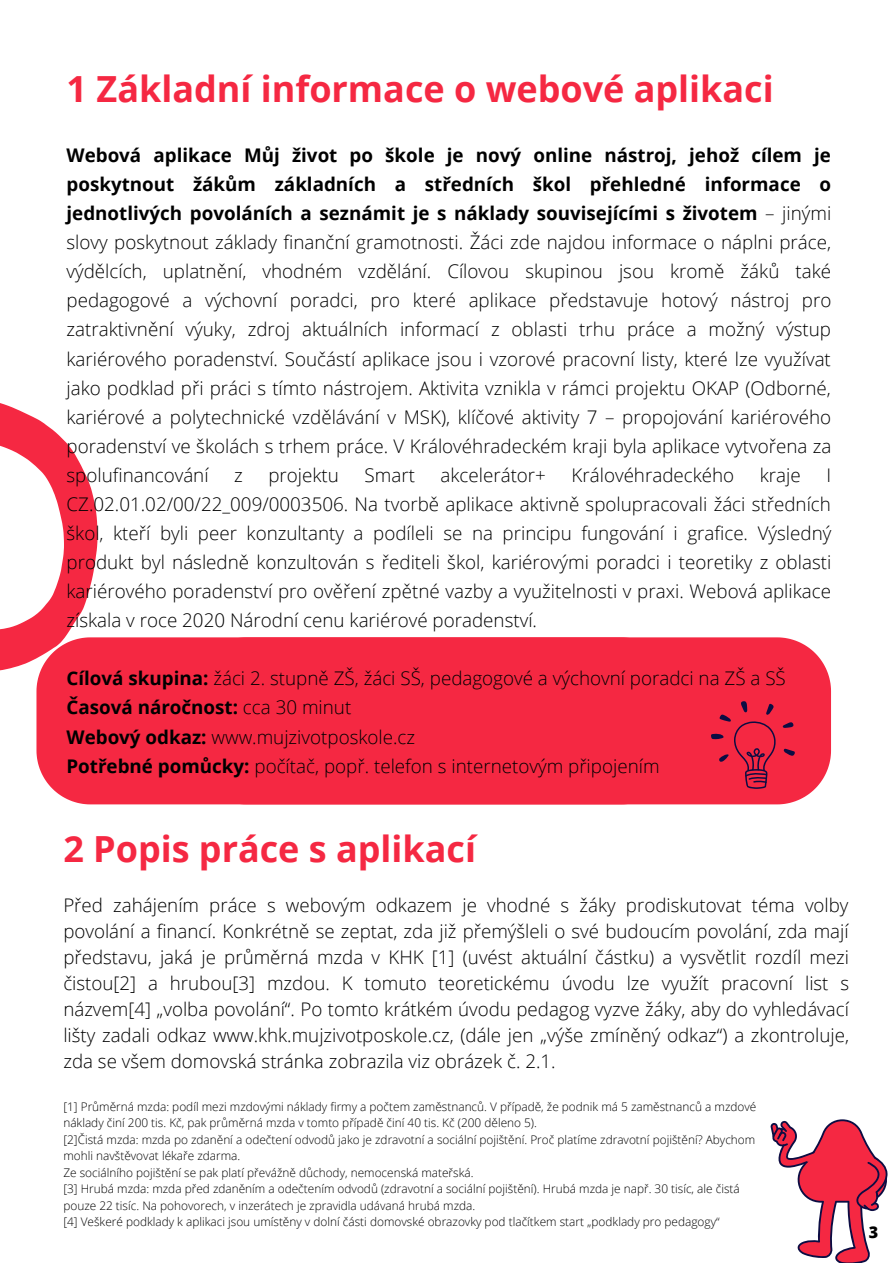
<style>
.page{position:relative;width:893px;height:1264px;background:#fff}
.page>*{position:absolute;margin:0;border:0;box-sizing:border-box;transform-origin:0 0}
.t1{font:700 36px "Open Sans";color:#f52842}
.t2{font:300 18.75px/29.1px "Open Sans";color:#000;text-align:justify}
.t3{font:700 18.75px "Open Sans";color:#000}
.t4{font:800 16.2px "Open Sans";color:#000}
.t5{font:300 11.85px "Open Sans";color:#000}
.s1{font-weight:700}
.s2{font-weight:300}
</style>
<div class="page">
<div style="left:675px;top:637px;width:156px;height:167px;background:#f52842"></div>
<div style="left:36px;top:637px;width:639px;height:167px;background:#f52842"></div>
<svg style="left:0;top:403px;width:98px;height:269px"></svg>
<svg style="left:710px;top:701px;width:84px;height:87px;background:#dc2542"></svg>
<svg style="left:770px;top:1119px;width:118px;height:143px"></svg>
<p class="t1" style="left:67px;top:63px;width:708px">1 Základní informace o webové aplikaci</p>
<p class="t2" style="left:66px;top:140px;width:766px"><span class="s1">Webová aplikace Můj život po škole je nový online nástroj, jehož cílem je poskytnout žákům základních a středních škol přehledné informace o jednotlivých povoláních a seznámit je s náklady souvisejícími s životem</span> – jinými slovy poskytnout základy finanční gramotnosti. Žáci zde najdou informace o náplni práce, výdělcích, uplatnění, vhodném vzdělání. Cílovou skupinou jsou kromě žáků také pedagogové a výchovní poradci, pro které aplikace představuje hotový nástroj pro zatraktivnění výuky, zdroj aktuálních informací z oblasti trhu práce a možný výstup kariérového poradenství. Součástí aplikace jsou i vzorové pracovní listy, které lze využívat jako podklad při práci s tímto nástrojem. Aktivita vznikla v rámci projektu OKAP (Odborné, kariérové a polytechnické vzdělávání v MSK), klíčové aktivity 7 – propojování kariérového poradenství ve školách s trhem práce. V Královéhradeckém kraji byla aplikace vytvořena za spolufinancování</p>
<p class="t2" style="left:234px;top:460px;width:10px">z</p>
<p class="t2" style="left:268px;top:460px;width:72px">projektu</p>
<p class="t2" style="left:364px;top:460px;width:52px">Smart</p>
<p class="t2" style="left:440px;top:460px;width:107px">akcelerátor+</p>
<p class="t2" style="left:571px;top:460px;width:164px">Královéhradeckého</p>
<p class="t2" style="left:759px;top:460px;width:42px">kraje</p>
<p class="t2" style="left:66px;top:460px;width:766px;text-indent:759px">I CZ.02.01.02/00/22_009/0003506. Na tvorbě aplikace aktivně spolupracovali žáci středních škol, kteří byli peer konzultanty a podíleli se na principu fungování i grafice. Výsledný produkt byl následně konzultován s řediteli škol, kariérovými poradci i teoretiky z oblasti kariérového poradenství pro ověření zpětné vazby a využitelnosti v praxi. Webová aplikace získala v roce 2020 Národní cenu kariérové poradenství.</p>
<p class="t2" style="left:66px;top:663px;width:720px"><span class="s1">Cílová skupina:</span> žáci 2. stupně ZŠ, žáci SŠ, pedagogové a výchovní poradci na ZŠ a SŠ</p>
<p class="t3" style="left:66px;top:694px;width:286px">Časová náročnost: <span class="s2">cca 30 minut</span></p>
<p class="t2" style="left:66px;top:721px;width:350px"><span class="s1">Webový odkaz:</span> www.mujzivotposkole.cz</p>
<p class="t2" style="left:66px;top:750px;width:594px"><span class="s1">Potřebné pomůcky:</span> počítač, popř. telefon s internetovým připojením</p>
<p class="t1" style="left:63px;top:824px;width:414px">2 Popis práce s aplikací</p>
<p class="t2" style="left:63px;top:892px;width:787px;line-height:26px">Před zahájením práce s webovým odkazem je vhodné s žáky prodiskutovat téma volby povolání a financí. Konkrétně se zeptat, zda již přemýšleli o své budoucím povolání, zda mají představu, jaká je průměrná mzda v KHK [1] (uvést aktuální částku) a vysvětlit rozdíl mezi čistou[2] a hrubou[3] mzdou. K tomuto teoretickému úvodu lze využít pracovní list s názvem[4] „volba povolání“. Po tomto krátkém úvodu pedagog vyzve žáky, aby do vyhledávací lišty zadali odkaz www.khk.mujzivotposkole.cz, (dále jen „výše zmíněný odkaz“) a zkontroluje, zda se všem domovská stránka zobrazila viz obrázek č. 2.1.</p>
<p class="t5" style="left:63px;top:1098px;width:694px">[1] Průměrná mzda: podíl mezi mzdovými náklady firmy a počtem zaměstnanců. V případě, že podnik má 5 zaměstnanců a mzdové</p>
<p class="t5" style="left:63px;top:1114px;width:475px">náklady činí 200 tis. Kč, pak průměrná mzda v tomto případě činí 40 tis. Kč (200 děleno 5).</p>
<p class="t5" style="left:63px;top:1131px;width:693px">[2]Čistá mzda: mzda po zdanění a odečtení odvodů jako je zdravotní a sociální pojištění. Proč platíme zdravotní pojištění? Abychom</p>
<p class="t5" style="left:63px;top:1147px;width:178px">mohli navštěvovat lékaře zdarma.</p>
<p class="t5" style="left:63px;top:1163px;width:411px">Ze sociálního pojištění se pak platí převážně důchody, nemocenská mateřská.</p>
<p class="t5" style="left:63px;top:1180px;width:678px">[3] Hrubá mzda: mzda před zdaněním a odečtením odvodů (zdravotní a sociální pojištění). Hrubá mzda je např. 30 tisíc, ale čistá</p>
<p class="t5" style="left:63px;top:1196px;width:413px">pouze 22 tisíc. Na pohovorech, v inzerátech je zpravidla udávaná hrubá mzda.</p>
<p class="t5" style="left:63px;top:1213px;width:657px">[4] Veškeré podklady k aplikaci jsou umístěny v dolní části domovské obrazovky pod tlačítkem start „podklady pro pedagogy“</p>
<p class="t4" style="left:868px;top:1220px;width:11px">3</p>
</div>
